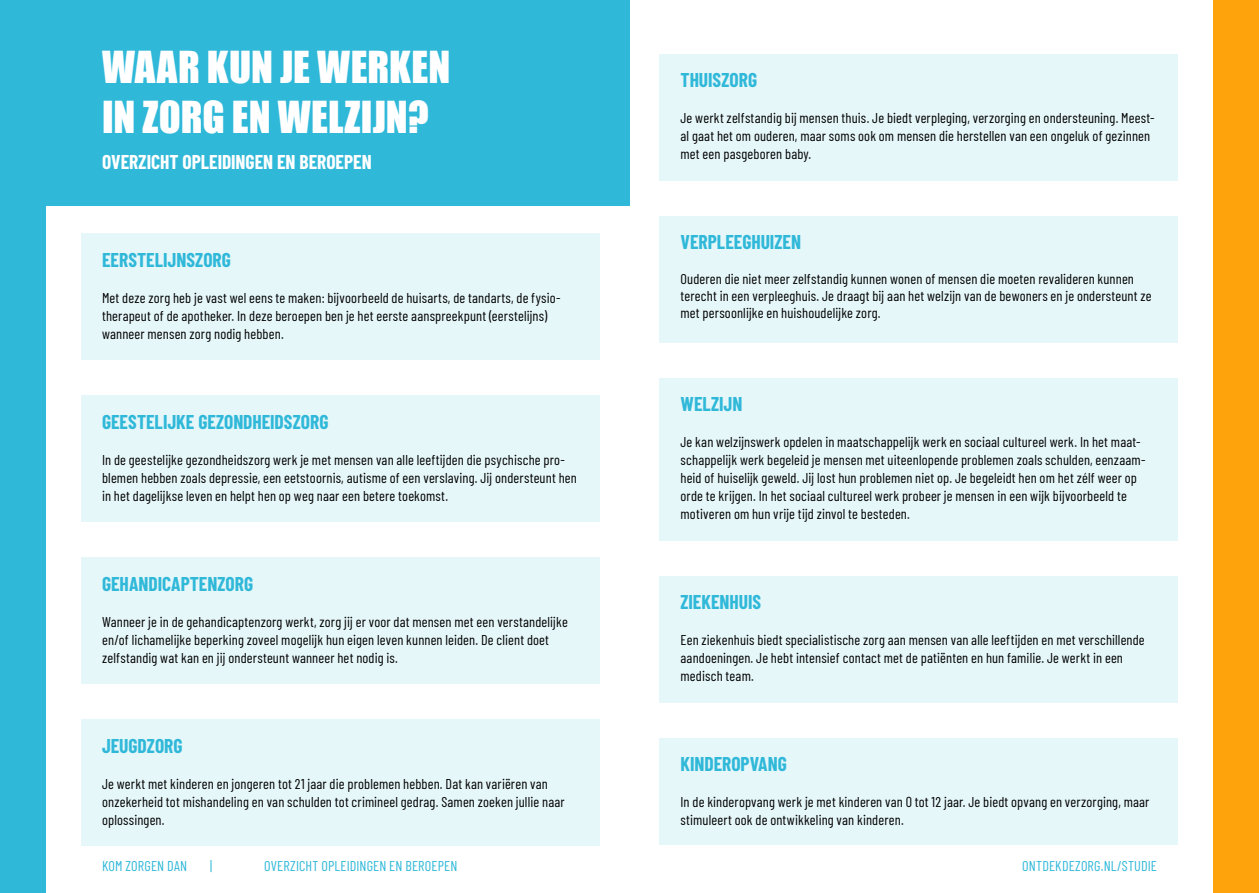
<style>
.page{position:relative;width:1259px;height:893px;background:#fff}
.page>*{position:absolute;margin:0;border:0;box-sizing:border-box;transform-origin:0 0}
.barlow-basic_tekst{font:40.5px/49.5px "Impact";color:#fff}
.tabellen_koppen{font:700 19.5px "Barlow Condensed";color:#30b8d9}
.tabellen_koppen-2{font:700 19.5px "Barlow Condensed";color:#fff}
.barlow-tabellen{font:14.25px/18px "Barlow Condensed";letter-spacing:.01em;color:#000}
.nieau_beschrijving{font:14.25px "Barlow Condensed";letter-spacing:.01em;color:#30b8d9}
</style>
<div class="page">
<div style="left:81px;top:233px;width:519px;height:126px;background:#e6f7fa"></div>
<div style="left:659px;top:54px;width:519px;height:126px;background:#e6f7fa"></div>
<div style="left:659px;top:216px;width:519px;height:126px;background:#e6f7fa"></div>
<div style="left:659px;top:378px;width:519px;height:162px;background:#e6f7fa"></div>
<div style="left:659px;top:576px;width:519px;height:126px;background:#e6f7fa"></div>
<div style="left:659px;top:738px;width:519px;height:107px;background:#e6f7fa"></div>
<div style="left:81px;top:395px;width:519px;height:126px;background:#e6f7fa"></div>
<div style="left:81px;top:557px;width:519px;height:126px;background:#e6f7fa"></div>
<div style="left:81px;top:719px;width:519px;height:126px;background:#e6f7fa"></div>
<div style="left:0;top:0;width:629px;height:205px;background:#30b8d9"></div>
<div style="left:0;top:0;width:46px;height:893px;background:#30b8d9"></div>
<div style="left:1213px;top:0;width:46px;height:893px;background:#ffa30d"></div>
<p class="barlow-basic_tekst" style="left:102px;top:41px;width:350px">WAAR KUN JE WERKEN<br>IN ZORG EN WELZIJN?</p>
<p class="tabellen_koppen-2" style="left:102px;top:148px;width:271px">OVERZICHT OPLEIDINGEN EN BEROEPEN</p>
<p class="tabellen_koppen" style="left:102px;top:246px;width:130px">EERSTELIJNSZORG</p>
<p class="barlow-tabellen" style="left:102px;top:288px;width:460px">Met deze zorg heb je vast wel eens te maken: bijvoorbeeld de huisarts, de tandarts, de fysio&shy;therapeut of de apotheker. In deze beroepen ben je het eerste aanspreekpunt (eerstelijns) wanneer mensen zorg nodig hebben.</p>
<p class="tabellen_koppen" style="left:102px;top:408px;width:228px">GEESTELIJKE GEZONDHEIDSZORG</p>
<p class="barlow-tabellen" style="left:102px;top:450px;width:476px">In de geestelijke gezondheidszorg werk je met mensen van alle leeftijden die psychische pro&shy;blemen hebben zoals depressie, een eetstoornis, autisme of een verslaving. Jij ondersteunt hen in het dagelijkse leven en helpt hen op weg naar een betere toekomst.</p>
<p class="tabellen_koppen" style="left:102px;top:570px;width:153px">GEHANDICAPTENZORG</p>
<p class="barlow-tabellen" style="left:102px;top:612px;width:467px">Wanneer je in de gehandicaptenzorg werkt, zorg jij er voor dat mensen met een verstandelijke en/of lichamelijke beperking zoveel mogelijk hun eigen leven kunnen leiden. De client doet zelfstandig wat kan en jij ondersteunt wanneer het nodig is.</p>
<p class="tabellen_koppen" style="left:102px;top:732px;width:82px">JEUGDZORG</p>
<p class="barlow-tabellen" style="left:102px;top:774px;width:464px">Je werkt met kinderen en jongeren tot 21 jaar die problemen hebben. Dat kan variëren van onzekerheid tot mishandeling en van schulden tot crimineel gedrag. Samen zoeken jullie naar oplossingen.</p>
<p class="tabellen_koppen" style="left:680px;top:66px;width:78px">THUISZORG</p>
<p class="barlow-tabellen" style="left:680px;top:108px;width:475px">Je werkt zelfstandig bij mensen thuis. Je biedt verpleging, verzorging en ondersteuning. Meest&shy;al gaat het om ouderen, maar soms ook om mensen die herstellen van een ongeluk of gezinnen met een pasgeboren baby.</p>
<p class="tabellen_koppen" style="left:680px;top:228px;width:122px">VERPLEEGHUIZEN</p>
<p class="barlow-tabellen" style="left:680px;top:269px;width:472px;line-height:17.1px">Ouderen die niet meer zelfstandig kunnen wonen of mensen die moeten revalideren kunnen terecht in een verpleeghuis. Je draagt bij aan het welzijn van de bewoners en je ondersteunt ze met persoonlijke en huishoudelijke zorg.</p>
<p class="tabellen_koppen" style="left:680px;top:390px;width:63px">WELZIJN</p>
<p class="barlow-tabellen" style="left:680px;top:432px;width:466px">Je kan welzijnswerk opdelen in maatschappelijk werk en sociaal cultureel werk. In het maat&shy;schappelijk werk begeleid je mensen met uiteenlopende problemen zoals schulden, eenzaam&shy;heid of huiselijk geweld. Jij lost hun problemen niet op. Je begeleidt hen om het zélf weer op orde te krijgen. In het sociaal cultureel werk probeer je mensen in een wijk bijvoorbeeld te motiveren om hun vrije tijd zinvol te besteden.</p>
<p class="tabellen_koppen" style="left:680px;top:588px;width:82px">ZIEKENHUIS</p>
<p class="barlow-tabellen" style="left:680px;top:630px;width:466px">Een ziekenhuis biedt specialistische zorg aan mensen van alle leeftijden en met verschillende aandoeningen. Je hebt intensief contact met de patiënten en hun familie. Je werkt in een medisch team.</p>
<p class="tabellen_koppen" style="left:680px;top:750px;width:108px">KINDEROPVANG</p>
<p class="barlow-tabellen" style="left:680px;top:792px;width:470px">In de kinderopvang werk je met kinderen van 0 tot 12 jaar. Je biedt opvang en verzorging, maar stimuleert ook de ontwikkeling van kinderen.</p>
<p class="nieau_beschrijving" style="left:102px;top:856px;width:87px">KOM ZORGEN DAN</p>
<p class="nieau_beschrijving" style="left:210px;top:856px;width:4px">|</p>
<p class="nieau_beschrijving" style="left:264px;top:856px;width:195px">OVERZICHT OPLEIDINGEN EN BEROEPEN</p>
<p class="nieau_beschrijving" style="left:1022px;top:856px;width:136px">ONTDEKDEZORG.NL/STUDIE</p>
</div>
